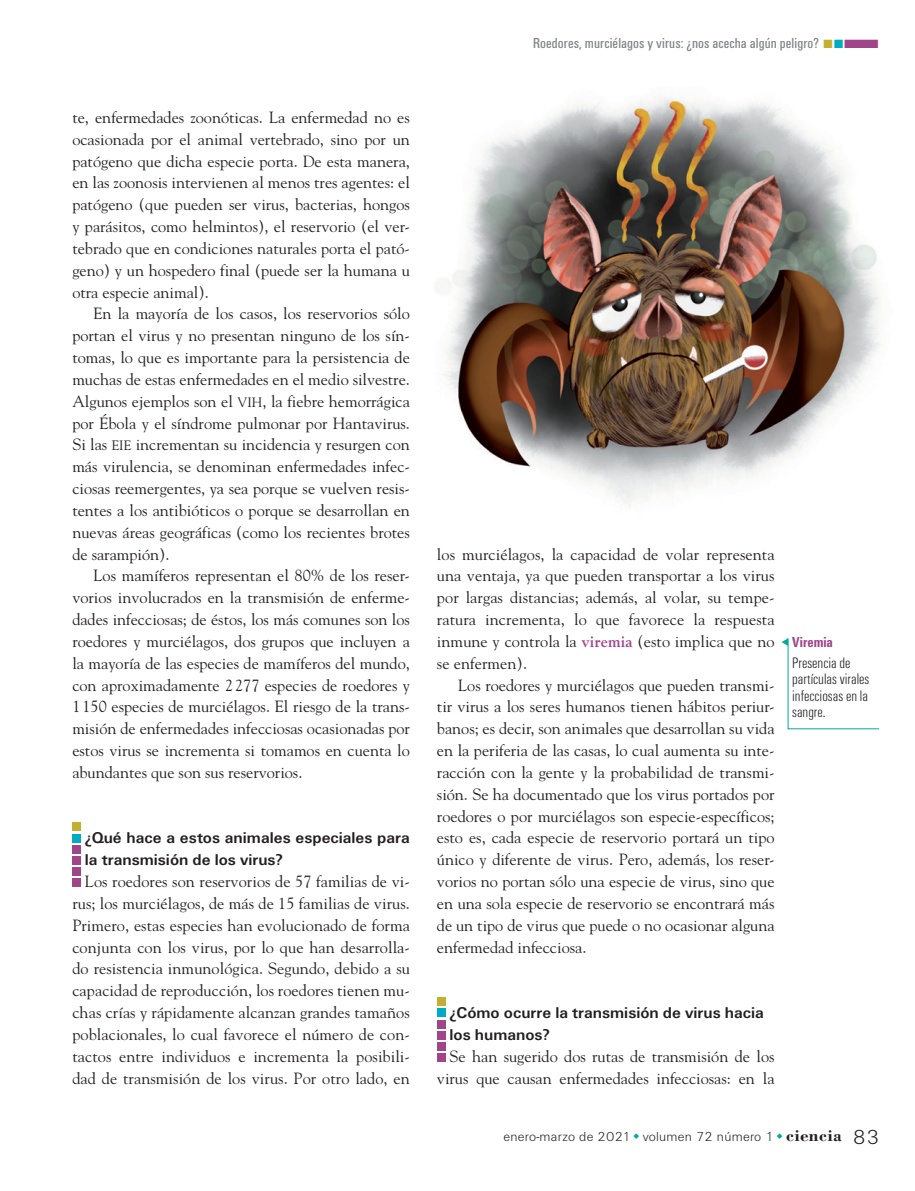
<style>
.page{position:relative;width:915px;height:1191px;background:#fff}
.page>*{position:absolute;margin:0;border:0;box-sizing:border-box;transform-origin:0 0}
._02_Normal_Sin{font:16.2px/21.8px "Goudy";color:#231f20;text-align:justify}
._01_Subtitulo1{font:700 16.2px/21.8px "Unitus T";color:#231f20}
._06_Glosario{font:300 condensed 15.75px/16.5px "Unitus T";color:#231f20}
.t1{font:condensed 15px "Unitus T";letter-spacing:.005em;color:#808285}
._06_Glosario_TIT{font:700 condensed 15px "Unitus T";color:#a1458a}
.t2{font:300 13.5px "Unitus T";letter-spacing:.02em;color:#231f20}
.s1{font-size:13.5px}
.s2{color:#c5af30}
.s3{color:#00abc3}
.s4{color:#a1458a}
.s5{font-weight:700;color:#a1458a}
.s6{font-family:"Bodoni";font-weight:700;font-size:17.25px}
.s7{font-size:21px}
</style>
<div class="page">
<img style="left:436px;top:98px;width:444px;height:408px">
<svg style="left:781px;top:638px;width:98px;height:91px"></svg>
<div style="left:72px;top:856px;width:9px;height:9px;background:#a1458a"></div>
<div style="left:72px;top:845px;width:9px;height:8px;background:#a1458a"></div>
<div style="left:72px;top:834px;width:9px;height:8px;background:#00abc3"></div>
<div style="left:72px;top:822px;width:9px;height:9px;background:#c5af30"></div>
<div style="left:72px;top:878px;width:9px;height:9px;background:#a1458a"></div>
<div style="left:72px;top:867px;width:9px;height:9px;background:#a1458a"></div>
<div style="left:437px;top:1031px;width:8px;height:8px;background:#a1458a"></div>
<div style="left:437px;top:1020px;width:8px;height:8px;background:#a1458a"></div>
<div style="left:437px;top:1008px;width:8px;height:9px;background:#00abc3"></div>
<div style="left:437px;top:997px;width:8px;height:8px;background:#c5af30"></div>
<div style="left:437px;top:1053px;width:8px;height:8px;background:#a1458a"></div>
<div style="left:437px;top:1042px;width:8px;height:8px;background:#a1458a"></div>
<p class="_02_Normal_Sin" style="left:72px;top:106px;width:339px">te, enfermedades zoonóticas. La enfermedad no es ocasionada por el animal vertebrado, sino por un patógeno que dicha especie porta. De esta manera, en las zoonosis intervienen al menos tres agentes: el patógeno (que pueden ser virus, bacterias, hongos y parásitos, como helmintos), el reservorio (el ver&shy;tebrado que en condiciones naturales porta el pató&shy;geno) y un hospedero final (puede ser la humana u otra especie animal).</p>
<p class="_02_Normal_Sin" style="left:72px;top:302px;width:339px;text-indent:21px">En la mayoría de los casos, los reservorios sólo portan el virus y no presentan ninguno de los sín&shy;tomas, lo que es importante para la persistencia de muchas de estas enfermedades en el medio silvestre.<br>Algunos ejemplos son el <span class="s1">VIH</span>, la fiebre hemorrágica por Ébola y el síndrome pulmonar por Hantavirus.<br>Si las <span class="s1">EIE</span> incrementan su incidencia y resurgen con más virulencia, se denominan enfermedades infec&shy;ciosas reemergentes, ya sea porque se vuelven resis&shy;tentes a los antibióticos o porque se desarrollan en nuevas áreas geográficas (como los recientes brotes de sarampión).</p>
<p class="_02_Normal_Sin" style="left:72px;top:564px;width:339px;text-indent:21px">Los mamíferos representan el 80% de los reser&shy;vorios involucrados en la transmisión de enferme&shy;dades infecciosas; de éstos, los más comunes son los roedores y murciélagos, dos grupos que incluyen a la mayoría de las especies de mamíferos del mundo, con aproximadamente 2277 especies de roedores y 1150 especies de murciélagos. El riesgo de la trans&shy;misión de enfermedades infecciosas ocasionadas por estos virus se incrementa si tomamos en cuenta lo abundantes que son sus reservorios.</p>
<p class="_01_Subtitulo1" style="left:85px;top:827px;width:326px">¿Qué hace a estos animales especiales para la transmisión de los virus?</p>
<p class="_02_Normal_Sin" style="left:72px;top:870px;width:339px;text-indent:13px">Los roedores son reservorios de 57 familias de vi&shy;rus; los murciélagos, de más de 15 familias de virus.<br>Primero, estas especies han evolucionado de forma conjunta con los virus, por lo que han desarrolla&shy;do resistencia inmunológica. Segundo, debido a su capacidad de reproducción, los roedores tienen mu&shy;chas crías y rápidamente alcanzan grandes tamaños poblacionales, lo cual favorece el número de con&shy;tactos entre individuos e incrementa la posibili&shy;dad de transmisión de los virus. Por otro lado, en</p>
<p class="t1" style="left:533px;top:34px;width:348px">Roedores, murciélagos y virus: ¿nos acecha algún peligro? <span class="s2">■</span><span class="s3">■</span><span class="s4">■</span></p>
<p class="_02_Normal_Sin" style="left:437px;top:542px;width:339px">los murciélagos, la capacidad de volar representa una ventaja, ya que pueden transportar a los virus por largas distancias; además, al volar, su tempe&shy;ratura incrementa, lo que favorece la respuesta inmune y controla la <span class="s5">viremia</span> (esto implica que no se enfermen).</p>
<p class="_02_Normal_Sin" style="left:437px;top:673px;width:339px;text-indent:21px">Los roedores y murciélagos que pueden transmi&shy;tir virus a los seres humanos tienen hábitos periur&shy;banos; es decir, son animales que desarrollan su vida en la periferia de las casas, lo cual aumenta su inte&shy;racción con la gente y la probabilidad de transmi&shy;sión. Se ha documentado que los virus portados por roedores o por murciélagos son especie-específicos; esto es, cada especie de reservorio portará un tipo único y diferente de virus. Pero, además, los reser&shy;vorios no portan sólo una especie de virus, sino que en una sola especie de reservorio se encontrará más de un tipo de virus que puede o no ocasionar alguna enfermedad infecciosa.</p>
<p class="_06_Glosario_TIT" style="left:791px;top:633px;width:42px">Viremia</p>
<p class="_06_Glosario" style="left:791px;top:654px;width:79px">Presencia de partículas virales infecciosas en la sangre.</p>
<p class="_01_Subtitulo1" style="left:449px;top:1001px;width:316px">¿Cómo ocurre la transmisión de virus hacia los humanos?</p>
<p class="_02_Normal_Sin" style="left:437px;top:1044px;width:339px;text-align:right">Se han sugerido dos rutas de transmisión de los virus que causan enfermedades infecciosas: en la</p>
<p class="t2" style="left:503px;top:1128px;width:377px">enero-marzo de 2021 volumen 72 número 1 <span class="s6">ciencia</span> <span class="s7">83</span></p>
</div>
